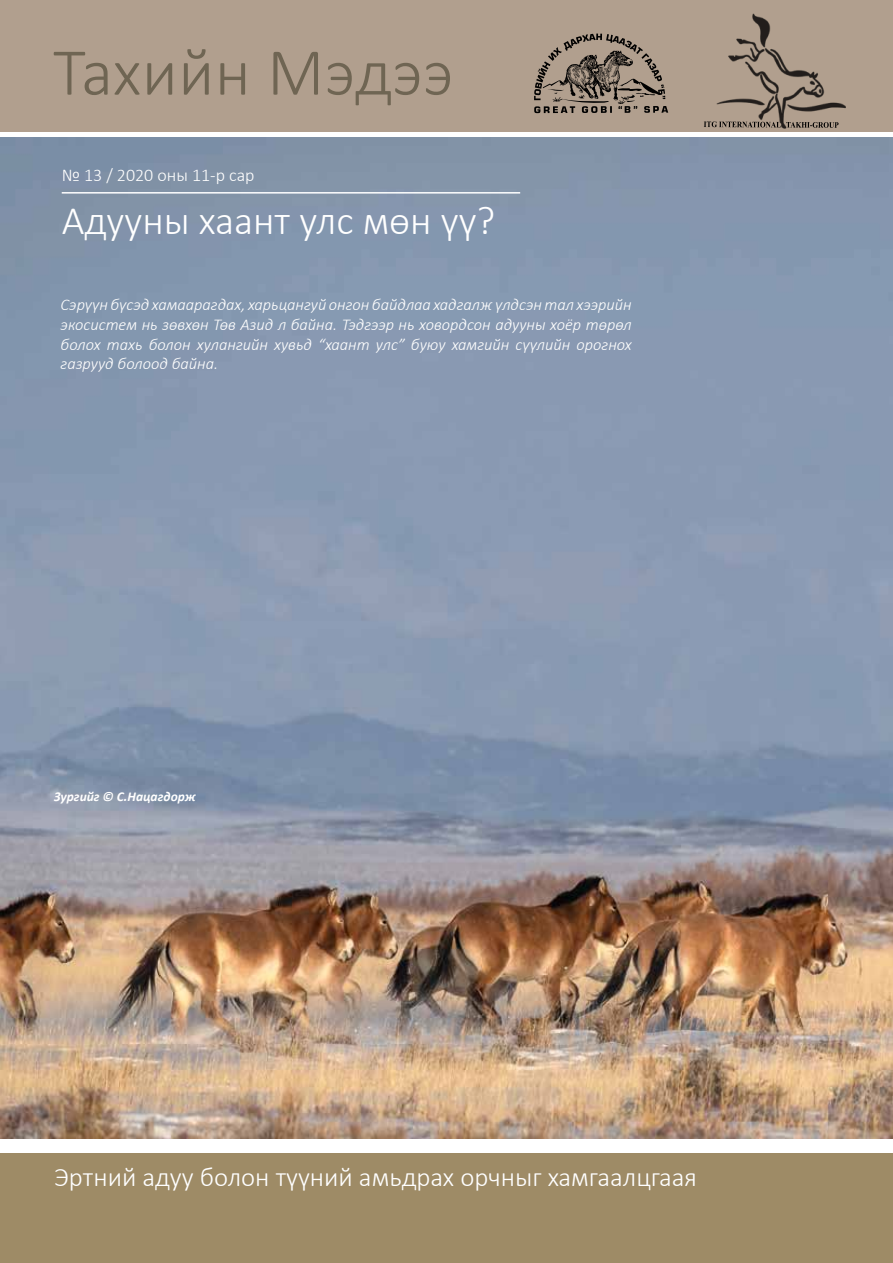
<style>
.page{position:relative;width:893px;height:1263px;background:#fff}
.page>*{position:absolute;margin:0;border:0;box-sizing:border-box;transform-origin:0 0}
.t1{font:300 67.5px "Calibri";letter-spacing:.01em;color:#6f6553}
.t2{font:300 40.5px "Calibri";color:#fff}
.t3{font:300 27px "Calibri";color:#fff}
.t4{font:300 18px "Calibri";color:#fff}
.t5{font:italic 300 16.5px/19.8px "Calibri";color:#fff;text-align:justify}
.t6{font:italic 700 13.5px "Calibri";color:#fff}
</style>
<div class="page">
<img style="left:0;top:137px;width:893px;height:1002px">
<div style="left:0;top:0;width:893px;height:131px;background:#b19f8e"></div>
<hr style="left:62px;top:192px;width:458px;height:2px;background:#fff">
<div style="left:0;top:1154px;width:893px;height:109px;background:#9e8b66"></div>
<img style="left:681px;top:13px;width:183px;height:119px">
<svg style="left:704px;top:121px;width:134px;height:7px"></svg>
<svg style="left:534px;top:34px;width:134px;height:79px"></svg>
<h1 class="t1" style="left:53px;top:30px;width:402px">Тахийн Мэдээ</h1>
<p class="t4" style="left:62px;top:164px;width:194px">№ 13 / 2020 оны 11-р сар</p>
<h2 class="t2" style="left:62px;top:195px;width:435px">Адууны хаант улс мөн үү?</h2>
<p class="t5" style="left:61px;top:294px;width:573px">Сэрүүн бүсэд хамаарагдах, харьцангуй онгон байдлаа хадгалж үлдсэн тал хээрийн экосистем нь зөвхөн Төв Азид л байна. Тэдгээр нь ховордсон адууны хоёр төрөл болох тахь болон хулангийн хувьд “хаант улс” буюу хамгийн сүүлийн орогнох газрууд болоод байна.</p>
<p class="t6" style="left:54px;top:787px;width:144px">Зургийг © С.Нацагдорж</p>
<h3 class="t3" style="left:54px;top:1160px;width:644px">Эртний адуу болон түүний амьдрах орчныг хамгаалцгаая</h3>
</div>
